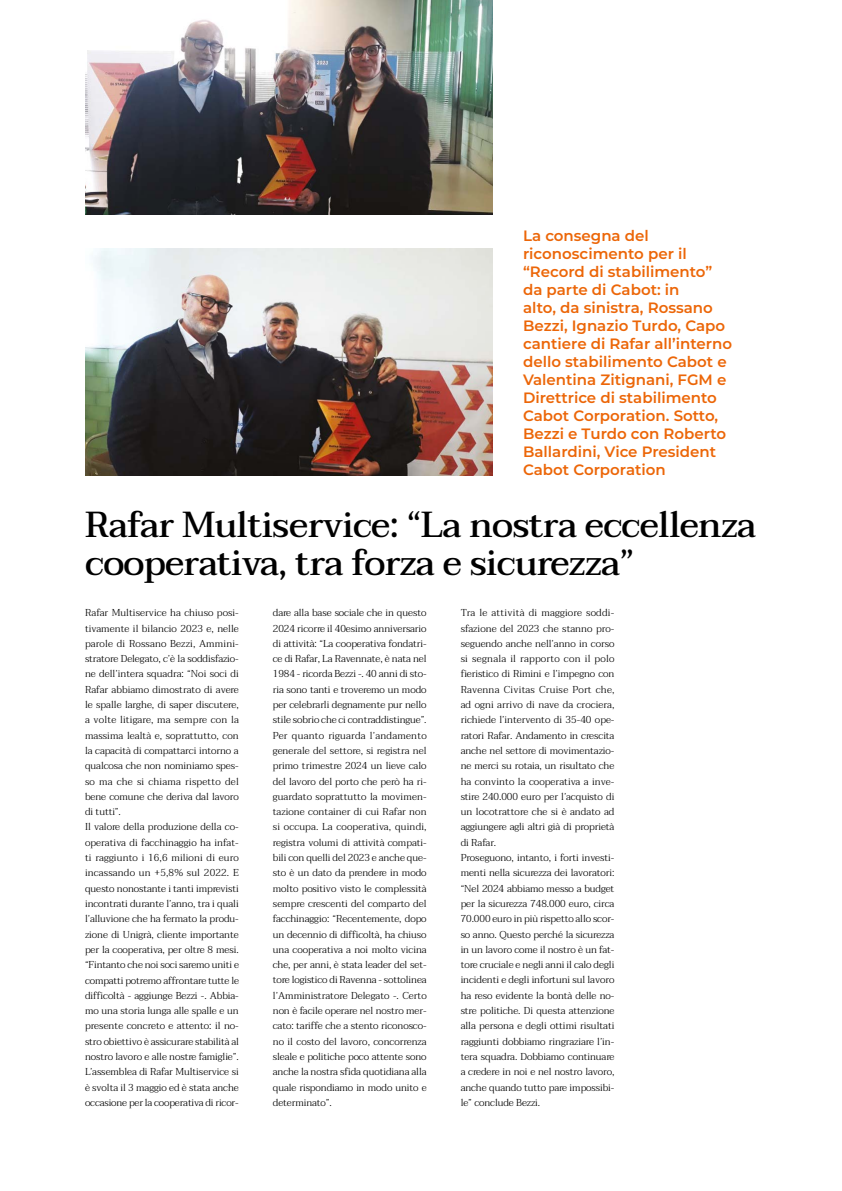
<style>
.page{position:relative;width:842px;height:1191px;background:#fff}
.page>*{position:absolute;margin:0;border:0;box-sizing:border-box;transform-origin:0 0}
.t1{font:500 36px/38px "Taviraj";letter-spacing:-.02em;color:#000}
.t2{font:600 15px/18px "Montserrat";color:#ec6608}
.t3{font:300 10px/15.3px "Taviraj";letter-spacing:-.01em;color:#000}
</style>
<div class="page">
<img style="left:85px;top:249px;width:407px;height:226px">
<img style="left:85px;top:0;width:407px;height:215px">
<p class="t2" style="left:523px;top:226px;width:211px">La consegna del riconoscimento per il “Record di stabilimento” da parte di Cabot: in<br>alto, da sinistra, Rossano<br>Bezzi, Ignazio Turdo, Capo cantiere di Rafar all’interno dello stabilimento Cabot e<br>Valentina Zitignani, FGM e<br>Direttrice di stabilimento<br>Cabot Corporation. Sotto,<br>Bezzi e Turdo con Roberto<br>Ballardini, Vice President<br>Cabot Corporation</p>
<h1 class="t1" style="left:85px;top:506px;width:673px">Rafar Multiservice: “La nostra eccellenza cooperativa, tra forza e sicurezza”</h1>
<p class="t3" style="left:85px;top:605px;width:155px">Rafar Multiservice ha chiuso posi&shy;tivamente il bilancio 2023 e, nelle parole di Rossano Bezzi, Ammini&shy;stratore Delegato, c’è la soddisfazio&shy;ne dell’intera squadra: “Noi soci di Rafar abbiamo dimostrato di avere le spalle larghe, di saper discutere, a volte litigare, ma sempre con la massima lealtà e, soprattutto, con la capacità di compattarci intorno a qualcosa che non nominiamo spes&shy;so ma che si chiama rispetto del bene comune che deriva dal lavoro di tutti”.<br>Il valore della produzione della co&shy;operativa di facchinaggio ha infat&shy;ti raggiunto i 16,6 milioni di euro incassando un +5,8% sul 2022. E questo nonostante i tanti imprevisti incontrati durante l’anno, tra i quali l’alluvione che ha fermato la produ&shy;zione di Unigrà, cliente importante per la cooperativa, per oltre 8 mesi. “Fintanto che noi soci saremo uniti e compatti potremo affrontare tutte le difficoltà - aggiunge Bezzi -. Abbia&shy;mo una storia lunga alle spalle e un presente concreto e attento: il no&shy;stro obiettivo è assicurare stabilità al nostro lavoro e alle nostre famiglie”.<br>L’assemblea di Rafar Multiservice si è svolta il 3 maggio ed è stata anche occasione per la cooperativa di ricor-</p>
<p class="t3" style="left:273px;top:605px;width:155px;text-align:justify">dare alla base sociale che in questo 2024 ricorre il 40esimo anniversario di attività: “La cooperativa fondatri&shy;ce di Rafar, La Ravennate, è nata nel 1984 - ricorda Bezzi -. 40 anni di sto&shy;ria sono tanti e troveremo un modo per celebrarli degnamente pur nello stile sobrio che ci contraddistingue”.<br>Per quanto riguarda l’andamento generale del settore, si registra nel primo trimestre 2024 un lieve calo del lavoro del porto che però ha ri&shy;guardato soprattutto la movimen&shy;tazione container di cui Rafar non si occupa. La cooperativa, quindi, registra volumi di attività compati&shy;bili con quelli del 2023 e anche que&shy;sto è un dato da prendere in modo molto positivo visto le complessità sempre crescenti del comparto del facchinaggio: “Recentemente, dopo un decennio di difficoltà, ha chiuso una cooperativa a noi molto vicina che, per anni, è stata leader del set&shy;tore logistico di Ravenna - sottolinea l’Amministratore Delegato -. Certo non è facile operare nel nostro mer&shy;cato: tariffe che a stento riconosco&shy;no il costo del lavoro, concorrenza sleale e politiche poco attente sono anche la nostra sfida quotidiana alla quale rispondiamo in modo unito e determinato”.</p>
<p class="t3" style="left:461px;top:605px;width:155px">Tra le attività di maggiore soddi&shy;sfazione del 2023 che stanno pro&shy;seguendo anche nell’anno in corso si segnala il rapporto con il polo fieristico di Rimini e l’impegno con Ravenna Civitas Cruise Port che, ad ogni arrivo di nave da crociera, richiede l’intervento di 35-40 ope&shy;ratori Rafar. Andamento in crescita anche nel settore di movimentazio&shy;ne merci su rotaia, un risultato che ha convinto la cooperativa a inve&shy;stire 240.000 euro per l’acquisto di un locotrattore che si è andato ad aggiungere agli altri già di proprietà di Rafar.<br>Proseguono, intanto, i forti investi&shy;menti nella sicurezza dei lavoratori: “Nel 2024 abbiamo messo a budget per la sicurezza 748.000 euro, circa 70.000 euro in più rispetto allo scor&shy;so anno. Questo perché la sicurezza in un lavoro come il nostro è un fat&shy;tore cruciale e negli anni il calo degli incidenti e degli infortuni sul lavoro ha reso evidente la bontà delle no&shy;stre politiche. Di questa attenzione alla persona e degli ottimi risultati raggiunti dobbiamo ringraziare l’in&shy;tera squadra. Dobbiamo continuare a credere in noi e nel nostro lavoro, anche quando tutto pare impossibi&shy;le” conclude Bezzi.</p>
</div>
